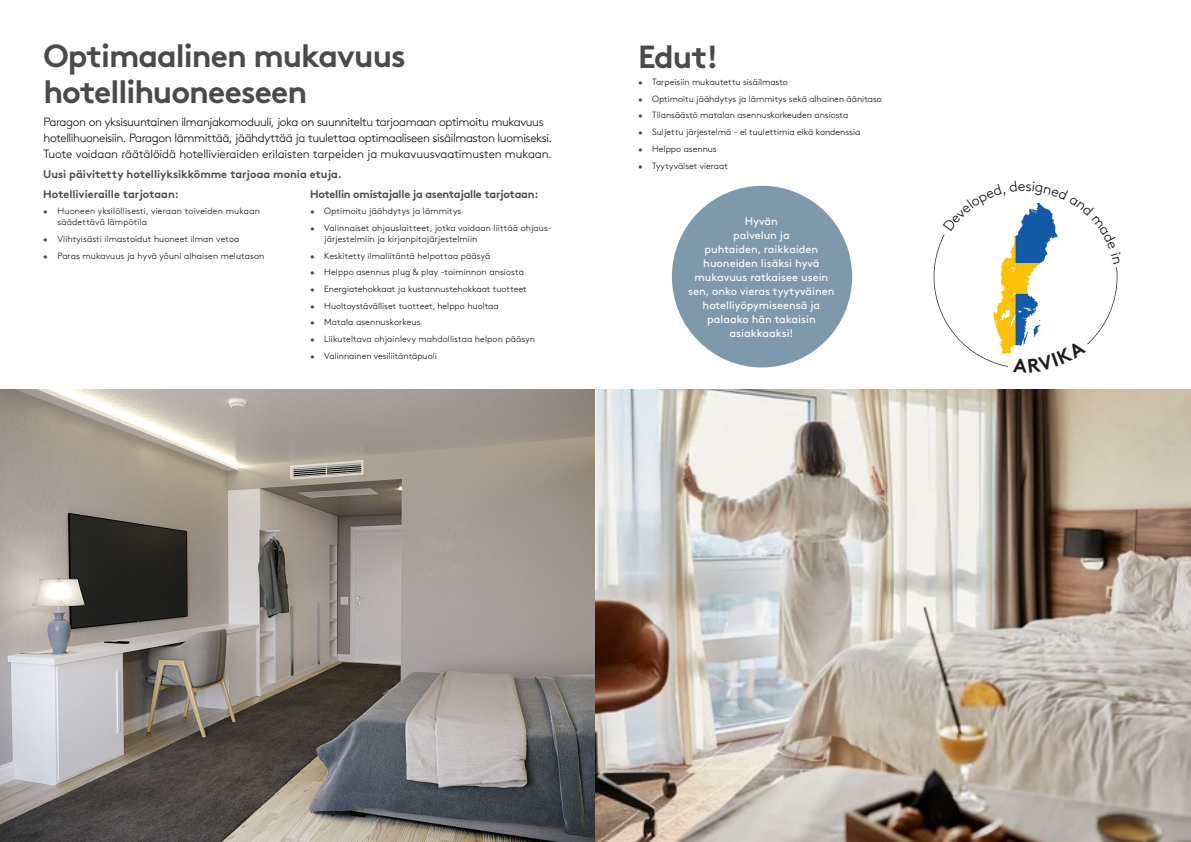
<style>
.page{position:relative;width:1191px;height:842px;background:#fff}
.page>*{position:absolute;margin:0;border:0;box-sizing:border-box;transform-origin:0 0}
.t1{font:700 32px/36px "Swegon Brown";letter-spacing:-.03em;color:#4a4a49}
.t2{font:300 12px/16px "Swegon Brown";letter-spacing:-.03em;color:#000}
.t3{font:11px/14px "Swegon Brown";color:#fff;text-align:center}
.t4{font:700 11px "Swegon Brown";letter-spacing:-.01em;color:#4a4a49}
.t5{font:300 9px/11px "Swegon Brown";letter-spacing:.005em;color:#000}
.s1{color:#4a4a49}
</style>
<div class="page">
<img style="left:0;top:389px;width:595px;height:453px">
<img style="left:595px;top:389px;width:596px;height:453px">
<div style="left:671px;top:185px;width:182px;height:183px;background:#7e99ac;border-radius:50%"></div>
<svg style="left:933px;top:202px;width:185px;height:165px"></svg>
<h1 class="t1" style="left:43px;top:34px;width:364px">Optimaalinen mukavuus hotellihuoneeseen</h1>
<p class="t2" style="left:43px;top:113px;width:510px">Paragon on yksisuuntainen ilmanjakomoduuli, joka on suunniteltu tarjoamaan optimoitu mukavuus hotellihuoneisiin. Paragon lämmittää, jäähdyttää ja tuulettaa optimaaliseen sisäilmaston luomiseksi.<br>Tuote voidaan räätälöidä hotellivieraiden erilaisten tarpeiden ja mukavuusvaatimusten mukaan.</p>
<p class="t4" style="left:43px;top:185px;width:137px">Hotellivieraille tarjotaan:</p>
<p class="t5" style="left:57px;top:205px;width:204px;text-indent:-14px"><span class="s1">•</span> Huoneen yksilöllisesti, vieraan toiveiden mukaan säädettävä lämpötila</p>
<p class="t5" style="left:43px;top:233px;width:198px"><span class="s1">•</span> Viihtyisästi ilmastoidut huoneet ilman vetoa</p>
<p class="t5" style="left:43px;top:250px;width:223px"><span class="s1">•</span> Paras mukavuus ja hyvä yöuni alhaisen melutason</p>
<p class="t4" style="left:43px;top:166px;width:300px">Uusi päivitetty hotelliyksikkömme tarjoaa monia etuja.</p>
<p class="t4" style="left:310px;top:185px;width:230px">Hotellin omistajalle ja asentajalle tarjotaan:</p>
<p class="t5" style="left:310px;top:205px;width:153px"><span class="s1">•</span> Optimoitu jäähdytys ja lämmitys</p>
<p class="t5" style="left:324px;top:222px;width:229px;text-indent:-14px"><span class="s1">•</span> Valinnaiset ohjauslaitteet, jotka voidaan liittää ohjaus&shy;järjestelmiin ja kirjanpitojärjestelmiin</p>
<p class="t5" style="left:310px;top:250px;width:182px"><span class="s1">•</span> Keskitetty ilmaliitäntä helpottaa pääsyä</p>
<p class="t5" style="left:310px;top:266px;width:215px"><span class="s1">•</span> Helppo asennus plug &amp; play -toiminnon ansiosta</p>
<p class="t5" style="left:310px;top:283px;width:218px"><span class="s1">•</span> Energiatehokkaat ja kustannustehokkaat tuotteet</p>
<p class="t5" style="left:310px;top:300px;width:190px"><span class="s1">•</span> Huoltoystävälliset tuotteet, helppo huoltaa</p>
<p class="t5" style="left:310px;top:316px;width:112px"><span class="s1">•</span> Matala asennuskorkeus</p>
<p class="t5" style="left:310px;top:333px;width:226px"><span class="s1">•</span> Liikuteltava ohjainlevy mahdollistaa helpon pääsyn</p>
<p class="t5" style="left:310px;top:350px;width:128px"><span class="s1">•</span> Valinnainen vesiliitäntäpuoli</p>
<h1 class="t1" style="left:638px;top:36px;width:82px">Edut!</h1>
<p class="t5" style="left:638px;top:76px;width:151px"><span class="s1">•</span> Tarpeisiin mukautettu sisäilmasto</p>
<p class="t5" style="left:638px;top:93px;width:245px"><span class="s1">•</span> Optimoitu jäähdytys ja lämmitys sekä alhainen äänitaso</p>
<p class="t5" style="left:638px;top:109px;width:212px"><span class="s1">•</span> Tilansäästö matalan asennuskorkeuden ansiosta</p>
<p class="t5" style="left:638px;top:126px;width:224px"><span class="s1">•</span> Suljettu järjestelmä - ei tuulettimia eikä kondenssia</p>
<p class="t5" style="left:638px;top:143px;width:80px"><span class="s1">•</span> Helppo asennus</p>
<p class="t5" style="left:638px;top:159px;width:91px"><span class="s1">•</span> Tyytyväiset vieraat</p>
<p class="t3" style="left:688px;top:213px;width:148px">Hyvän<br>palvelun ja<br>puhtaiden, raikkaiden huoneiden lisäksi hyvä mukavuus ratkaisee usein sen, onko vieras tyytyväinen hotelliyöpymiseensä ja palaako hän takaisin asiakkaaksi!</p>
</div>
